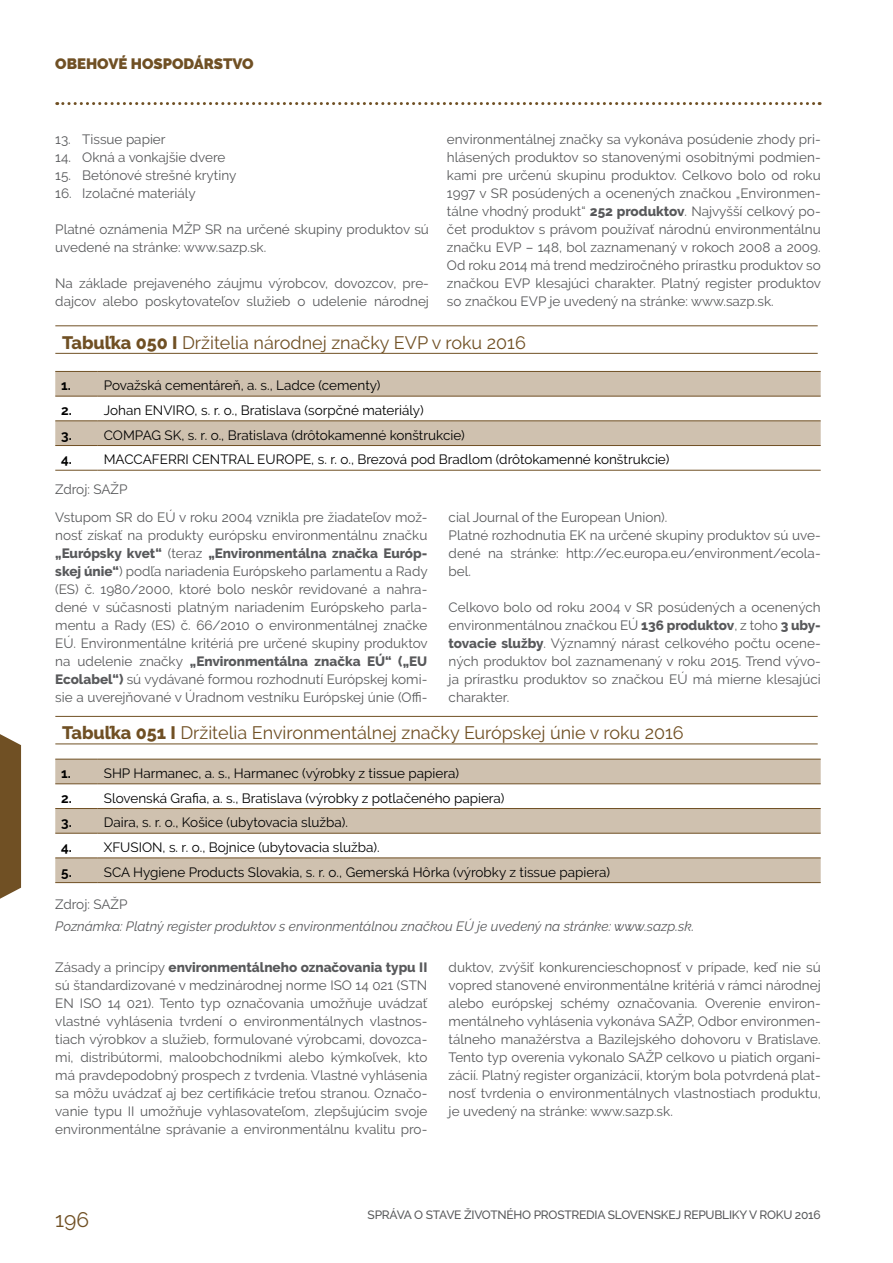
<style>
.page{position:relative;width:893px;height:1263px;background:#fff}
.page>*{position:absolute;margin:0;border:0;box-sizing:border-box;transform-origin:0 0}
.t1{font:21px "Raleway";color:#705024}
.t2{font:18px "Raleway";color:#705024}
.t3{font:900 15px "Raleway";color:#705024}
.t4{font:13.5px/18px "Raleway";color:#58595b;text-align:justify}
.t5{font:13.5px "Raleway";color:#000}
.t6{font:italic 13.5px "Raleway";color:#58595b}
.t7{font:700 13.5px "Raleway";color:#000}
.t8{font:500 12px "Raleway";letter-spacing:-.02em;color:#58595b}
.s1{font-weight:800}
.s2{font-weight:700}
</style>
<div class="page">
<svg style="left:57px;top:102px;width:763px;height:3px"></svg>
<svg style="left:0;top:734px;width:21px;height:165px;background:#795c33"></svg>
<hr style="left:55px;top:325px;width:763px;height:1px;background:#705024">
<hr style="left:55px;top:716px;width:763px;height:1px;background:#705024">
<hr style="left:55px;top:353px;width:763px;height:1px;background:#705024">
<hr style="left:55px;top:743px;width:763px;height:1px;background:#705024">
<svg style="left:55px;top:372px;width:766px;height:73px;fill:#cfc1af"></svg>
<hr style="left:55px;top:371px;width:43px;height:1px;background:#705024">
<hr style="left:98px;top:371px;width:723px;height:1px;background:#705024">
<hr style="left:55px;top:396px;width:43px;height:1px;background:#705024">
<hr style="left:98px;top:396px;width:723px;height:1px;background:#705024">
<hr style="left:55px;top:420px;width:43px;height:1px;background:#705024">
<hr style="left:98px;top:420px;width:723px;height:1px;background:#705024">
<hr style="left:55px;top:445px;width:43px;height:1px;background:#705024">
<hr style="left:98px;top:445px;width:723px;height:1px;background:#705024">
<hr style="left:55px;top:470px;width:43px;height:1px;background:#705024">
<hr style="left:98px;top:470px;width:723px;height:1px;background:#705024">
<svg style="left:55px;top:760px;width:766px;height:122px;fill:#cfc1af"></svg>
<hr style="left:55px;top:759px;width:43px;height:1px;background:#705024">
<hr style="left:98px;top:759px;width:723px;height:1px;background:#705024">
<hr style="left:55px;top:783px;width:43px;height:1px;background:#705024">
<hr style="left:98px;top:783px;width:723px;height:1px;background:#705024">
<hr style="left:55px;top:808px;width:43px;height:1px;background:#705024">
<hr style="left:98px;top:808px;width:723px;height:1px;background:#705024">
<hr style="left:55px;top:833px;width:43px;height:1px;background:#705024">
<hr style="left:98px;top:833px;width:723px;height:1px;background:#705024">
<hr style="left:55px;top:857px;width:43px;height:1px;background:#705024">
<hr style="left:98px;top:857px;width:723px;height:1px;background:#705024">
<hr style="left:55px;top:882px;width:43px;height:1px;background:#705024">
<hr style="left:98px;top:882px;width:723px;height:1px;background:#705024">
<p class="t3" style="left:55px;top:55px;width:200px">OBEHOVÉ HOSPODÁRSTVO</p>
<p class="t4" style="left:447px;top:130px;width:376px">environmentálnej značky sa vykonáva posúdenie zhody pri&shy;hlásených produktov so stanovenými osobitnými podmien&shy;kami pre určenú skupinu produktov. Celkovo bolo od roku 1997 v SR posúdených a ocenených značkou „Environmen&shy;tálne vhodný produkt“ <span class="s1">252 produktov</span>. Najvyšší celkový po&shy;čet produktov s právom používať národnú environmentálnu značku EVP – 148, bol zaznamenaný v rokoch 2008 a 2009.<br>Od roku 2014 má trend medziročného prírastku produktov so značkou EVP klesajúci charakter. Platný register produktov so značkou EVP je uvedený na stránke: www.sazp.sk.</p>
<h2 class="t2" style="left:62px;top:332px;width:465px"><span class="s1">Tabuľka 050 I</span> Držitelia národnej značky EVP v roku 2016</h2>
<p class="t4" style="left:55px;top:130px;width:112px">13. Tissue papier</p>
<p class="t4" style="left:55px;top:148px;width:172px">14. Okná a vonkajšie dvere</p>
<p class="t4" style="left:55px;top:166px;width:183px">15. Betónové strešné krytiny</p>
<p class="t4" style="left:55px;top:184px;width:142px">16. Izolačné materiály</p>
<p class="t4" style="left:55px;top:220px;width:375px">Platné oznámenia MŽP SR na určené skupiny produktov sú uvedené na stránke: www.sazp.sk.</p>
<p class="t4" style="left:55px;top:274px;width:375px">Na základe prejaveného záujmu výrobcov, dovozcov, pre&shy;dajcov alebo poskytovateľov služieb o udelenie národnej</p>
<p class="t7" style="left:61px;top:378px;width:11px">1.</p>
<p class="t5" style="left:104px;top:377px;width:278px">Považská cementáreň, a. s., Ladce (cementy)</p>
<p class="t5" style="left:61px;top:402px;width:364px"><span class="s2">2.</span> Johan ENVIRO, s. r. o., Bratislava (sorpčné materiály)</p>
<p class="t5" style="left:61px;top:427px;width:405px"><span class="s2">3.</span> COMPAG SK, s. r. o., Bratislava (drôtokamenné konštrukcie)</p>
<p class="t5" style="left:61px;top:452px;width:609px"><span class="s2">4.</span> MACCAFERRI CENTRAL EUROPE, s. r. o., Brezová pod Bradlom (drôtokamenné konštrukcie)</p>
<p class="t4" style="left:55px;top:480px;width:74px">Zdroj: SAŽP</p>
<p class="t4" style="left:55px;top:508px;width:374px">Vstupom SR do EÚ v roku 2004 vznikla pre žiadateľov mož&shy;nosť získať na produkty európsku environmentálnu značku <span class="s1">„Európsky kvet“</span> (teraz <span class="s1">„Environmentálna značka Európ&shy;skej únie“</span>) podľa nariadenia Európskeho parlamentu a Rady (ES) č. 1980/2000, ktoré bolo neskôr revidované a nahra&shy;dené v súčasnosti platným nariadením Európskeho parla&shy;mentu a Rady (ES) č. 66/2010 o environmentálnej značke EÚ. Environmentálne kritériá pre určené skupiny produktov na udelenie značky <span class="s1">„Environmentálna značka EÚ“ („EU Ecolabel“)</span> sú vydávané formou rozhodnutí Európskej komi&shy;sie a uverejňované v Úradnom vestníku Európskej únie (Offi-</p>
<p class="t4" style="left:449px;top:508px;width:374px;text-align:left">cial Journal of the European Union).<br>Platné rozhodnutia EK na určené skupiny produktov sú uve&shy;dené na stránke: http://ec.europa.eu/environment/ecola&shy;bel.</p>
<p class="t4" style="left:449px;top:598px;width:374px">Celkovo bolo od roku 2004 v SR posúdených a ocenených environmentálnou značkou EÚ <span class="s1">136 produktov</span>, z toho <span class="s1">3 uby&shy;tovacie služby</span>. Významný nárast celkového počtu ocene&shy;ných produktov bol zaznamenaný v roku 2015. Trend vývo&shy;ja prírastku produktov so značkou EÚ má mierne klesajúci charakter.</p>
<h2 class="t2" style="left:62px;top:722px;width:623px"><span class="s1">Tabuľka 051 I</span> Držitelia Environmentálnej značky Európskej únie v roku 2016</h2>
<p class="t7" style="left:61px;top:765px;width:11px">1.</p>
<p class="t5" style="left:104px;top:765px;width:357px">SHP Harmanec, a. s., Harmanec (výrobky z tissue papiera)</p>
<p class="t5" style="left:61px;top:790px;width:445px"><span class="s2">2.</span> Slovenská Grafia, a. s., Bratislava (výrobky z potlačeného papiera)</p>
<p class="t5" style="left:61px;top:815px;width:288px"><span class="s2">3.</span> Daira, s. r. o., Košice (ubytovacia služba).</p>
<p class="t5" style="left:61px;top:839px;width:320px"><span class="s2">4.</span> XFUSION, s. r. o., Bojnice (ubytovacia služba).</p>
<p class="t5" style="left:61px;top:864px;width:550px"><span class="s2">5.</span> SCA Hygiene Products Slovakia, s. r. o., Gemerská Hôrka (výrobky z tissue papiera)</p>
<p class="t4" style="left:55px;top:895px;width:74px">Zdroj: SAŽP</p>
<p class="t6" style="left:55px;top:918px;width:640px">Poznámka: Platný register produktov s environmentálnou značkou EÚ je uvedený na stránke: www.sazp.sk.</p>
<p class="t4" style="left:55px;top:958px;width:374px">Zásady a princípy <span class="s1">environmentálneho označovania typu II </span>sú štandardizované v medzinárodnej norme ISO 14 021 (STN EN ISO 14 021). Tento typ označovania umožňuje uvádzať vlastné vyhlásenia tvrdení o environmentálnych vlastnos&shy;tiach výrobkov a služieb, formulované výrobcami, dovozca&shy;mi, distribútormi, maloobchodníkmi alebo kýmkoľvek, kto má pravdepodobný prospech z tvrdenia. Vlastné vyhlásenia sa môžu uvádzať aj bez certifikácie treťou stranou. Označo&shy;vanie typu II umožňuje vyhlasovateľom, zlepšujúcim svoje environmentálne správanie a environmentálnu kvalitu pro-</p>
<p class="t4" style="left:449px;top:958px;width:374px">duktov, zvýšiť konkurencieschopnosť v prípade, keď nie sú vopred stanovené environmentálne kritériá v rámci národnej alebo európskej schémy označovania. Overenie environ&shy;mentálneho vyhlásenia vykonáva SAŽP, Odbor environmen&shy;tálneho manažérstva a Bazilejského dohovoru v Bratislave.<br>Tento typ overenia vykonalo SAŽP celkovo u piatich organi&shy;zácií. Platný register organizácií, ktorým bola potvrdená plat&shy;nosť tvrdenia o environmentálnych vlastnostiach produktu, je uvedený na stránke: www.sazp.sk.</p>
<h1 class="t1" style="left:55px;top:1208px;width:35px">196</h1>
<p class="t8" style="left:368px;top:1208px;width:455px">SPRÁVA O STAVE ŽIVOTNÉHO PROSTREDIA SLOVENSKEJ REPUBLIKY V ROKU 2016</p>
</div>
